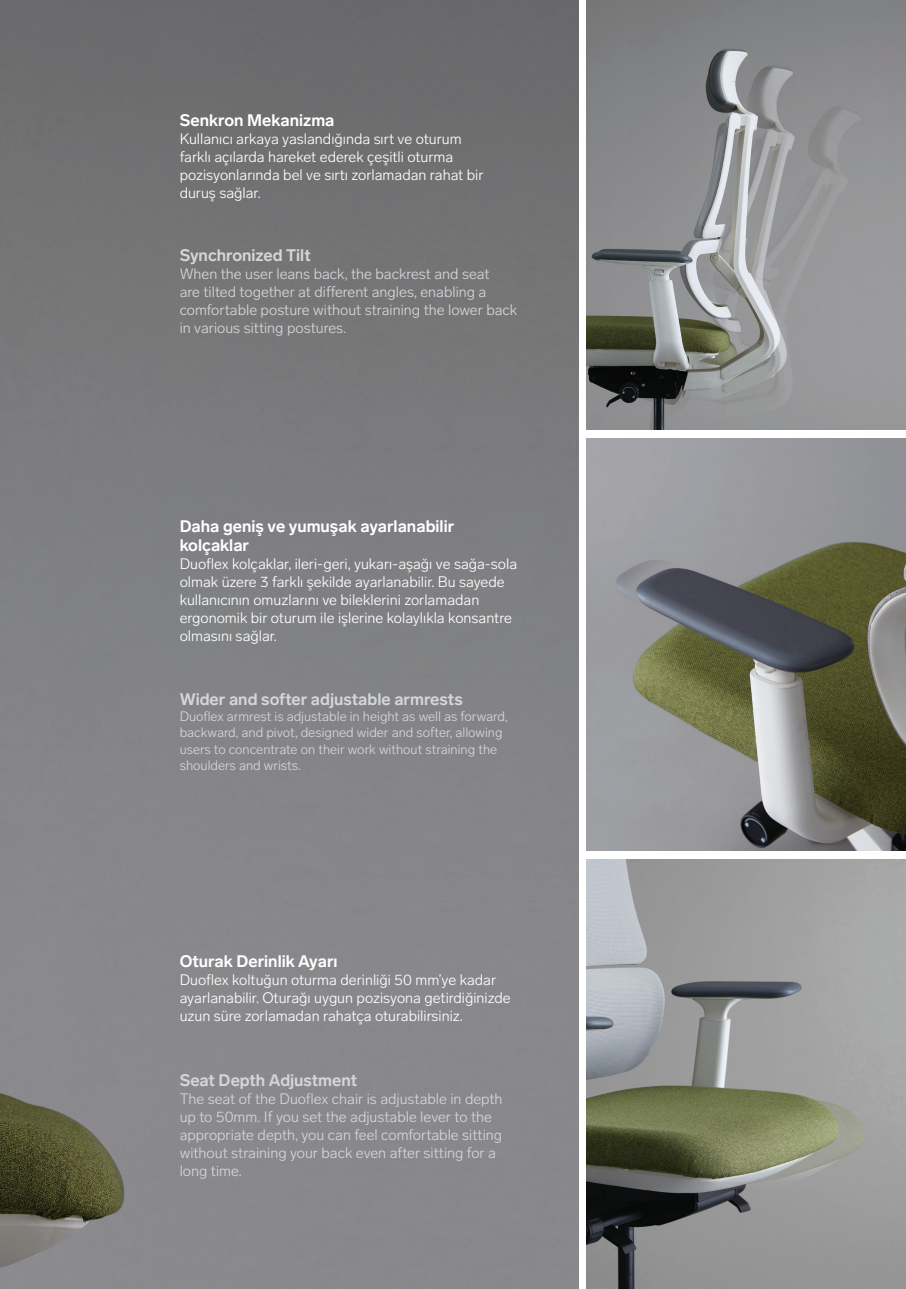
<style>
.page{position:relative;width:906px;height:1289px;background:#fff}
.page>*{position:absolute;margin:0;border:0;box-sizing:border-box;transform-origin:0 0}
.t1{font:700 16.5px/19.8px "Lab Grotesque";color:#fff}
.t2{font:700 16.5px "Lab Grotesque";color:#d5d6d8}
.t3{font:300 15px/18px "Lab Grotesque";color:#fff}
.t4{font:300 15px/18px "Lab Grotesque";color:#d5d6d8}
.t5{font:300 13.5px/16.2px "Lab Grotesque";color:#d5d6d8}
</style>
<div class="page">
<img style="left:0;top:0;width:578px;height:1288px">
<img style="left:587px;top:0;width:319px;height:429px">
<img style="left:587px;top:438px;width:319px;height:412px">
<img style="left:587px;top:859px;width:319px;height:429px">
<p class="t1" style="left:180px;top:110px;width:156px">Senkron Mekanizma</p>
<p class="t3" style="left:180px;top:130px;width:305px">Kullanıcı arkaya yaslandığında sırt ve oturum farklı açılarda hareket ederek çeşitli oturma pozisyonlarında bel ve sırtı zorlamadan rahat bir duruş sağlar.</p>
<p class="t2" style="left:180px;top:245px;width:133px">Synchronized Tilt</p>
<p class="t4" style="left:180px;top:265px;width:339px">When the user leans back, the backrest and seat<br>are tilted together at different angles, enabling a comfortable posture without straining the lower back in various sitting postures.</p>
<p class="t1" style="left:180px;top:516px;width:276px">Daha geniş ve yumuşak ayarlanabilir kolçaklar</p>
<p class="t3" style="left:180px;top:555px;width:339px">Duoflex kolçaklar, ileri-geri, yukarı-aşağı ve sağa-sola olmak üzere 3 farklı şekilde ayarlanabilir. Bu sayede kullanıcının omuzlarını ve bileklerini zorlamadan ergonomik bir oturum ile işlerine kolaylıkla konsantre olmasını sağlar.</p>
<p class="t2" style="left:180px;top:689px;width:284px">Wider and softer adjustable armrests</p>
<p class="t5" style="left:180px;top:708px;width:330px">Duoflex armrest is adjustable in height as well as forward, backward, and pivot, designed wider and softer, allowing users to concentrate on their work without straining the shoulders and wrists.</p>
<p class="t1" style="left:180px;top:951px;width:159px">Oturak Derinlik Ayarı</p>
<p class="t3" style="left:180px;top:971px;width:332px">Duoflex koltuğun oturma derinliği 50 mm’ye kadar ayarlanabilir. Oturağı uygun pozisyona getirdiğinizde uzun süre zorlamadan rahatça oturabilirsiniz.</p>
<p class="t2" style="left:180px;top:1070px;width:179px">Seat Depth Adjustment</p>
<p class="t4" style="left:180px;top:1090px;width:324px">The seat of the Duoflex chair is adjustable in depth up to 50mm. If you set the adjustable lever to the appropriate depth, you can feel comfortable sitting without straining your back even after sitting for a long time.</p>
</div>
